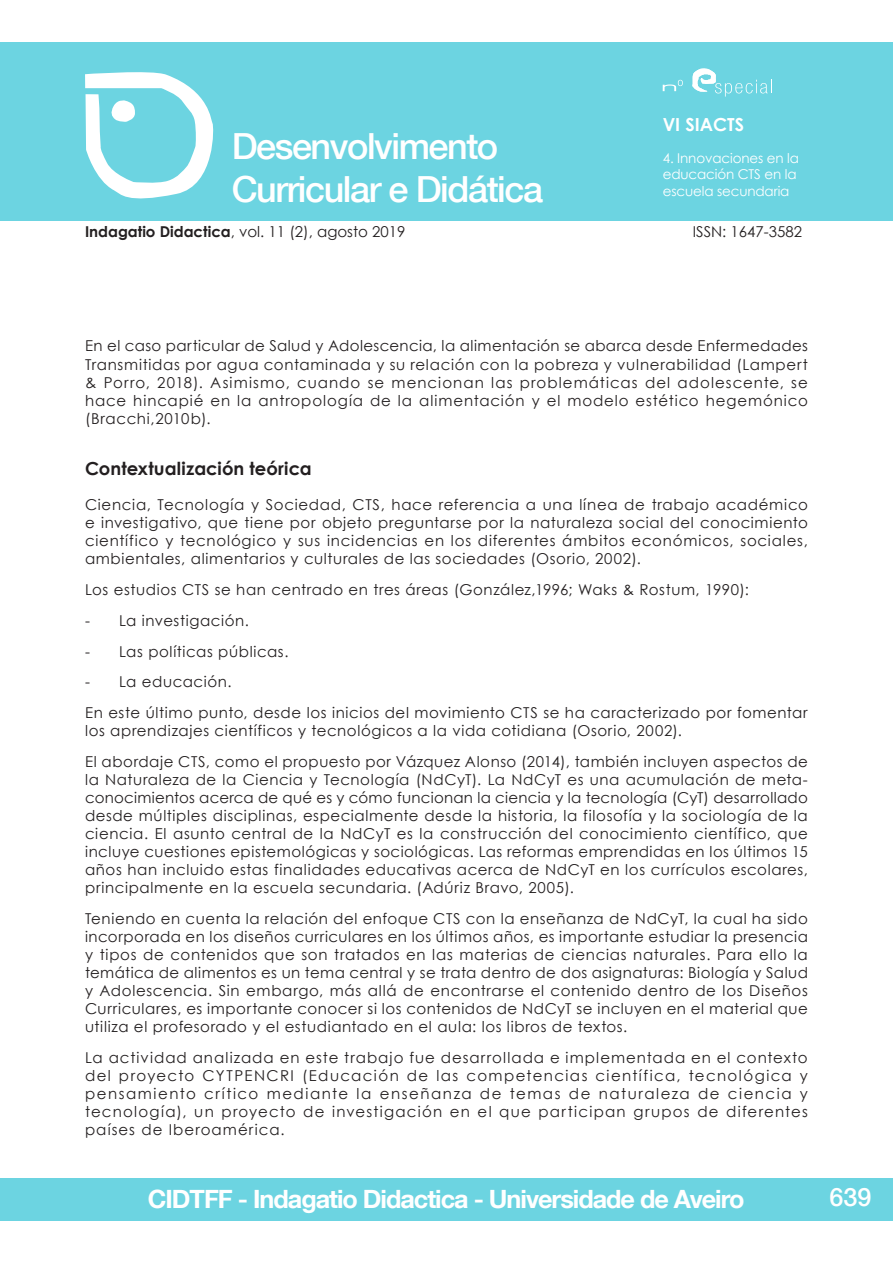
<style>
.page{position:relative;width:893px;height:1263px;background:#fff}
.page>*{position:absolute;margin:0;border:0;box-sizing:border-box;transform-origin:0 0}
.t1{font:500 36px/43.2px "Helvetica Neue LT Com";letter-spacing:-.04em;color:#fff}
.t2{font:700 25.2px "Helvetica Neue LT Com";letter-spacing:-.04em;color:#fff}
.t3{font:500 25.2px "Helvetica Neue LT Com";color:#fff}
.Titulos{font:700 18px "Century Gothic";color:#231f20}
.t4{font:700 18px "Century Gothic";color:#fff}
.paragrafos{font:15px/18px "Century Gothic";letter-spacing:.04em;color:#231f20;text-align:justify}
.paragrafos-2{font:15px "Century Gothic";color:#231f20}
.paragrafo_Bullets{font:15px "Century Gothic";letter-spacing:.04em;color:#231f20}
.t5{font:13.5px/16.2px "Century Gothic";letter-spacing:-.01em;color:#fff}
.s1{font-weight:700}
</style>
<div class="page">
<div style="left:0;top:43px;width:893px;height:178px;background:#6cd4e1"></div>
<svg style="left:692px;top:68px;width:80px;height:29px"></svg>
<svg style="left:663px;top:80px;width:20px;height:11px"></svg>
<div style="left:0;top:1178px;width:893px;height:42px;background:#6cd4e1"></div>
<svg style="left:85px;top:72px;width:129px;height:127px"></svg>
<h1 class="t1" style="left:232px;top:124px;width:313px">Desenvolvimento<br>Curricular e Didática</h1>
<p class="t4" style="left:663px;top:111px;width:83px">VI SIACTS</p>
<p class="t5" style="left:663px;top:150px;width:138px">4. Innovaciones en la educación CTS en la escuela secundaria</p>
<p class="paragrafos-2" style="left:85px;top:221px;width:322px"><span class="s1">Indagatio Didactica</span>, vol. 11 (2), agosto 2019</p>
<p class="paragrafos-2" style="left:693px;top:221px;width:111px">ISSN: 1647-3582</p>
<p class="paragrafos" style="left:85px;top:337px;width:724px">En el caso particular de Salud y Adolescencia, la alimentación se abarca desde Enfermedades Transmitidas por agua contaminada y su relación con la pobreza y vulnerabilidad (Lampert &amp; Porro, 2018). Asimismo, cuando se mencionan las problemáticas del adolescente, se hace hincapié en la antropología de la alimentación y el modelo estético hegemónico (Bracchi,2010b).</p>
<p class="Titulos" style="left:85px;top:455px;width:228px">Contextualización teórica</p>
<p class="paragrafos" style="left:85px;top:495px;width:724px">Ciencia, Tecnología y Sociedad, CTS, hace referencia a una línea de trabajo académico e investigativo, que tiene por objeto preguntarse por la naturaleza social del conocimiento científico y tecnológico y sus incidencias en los diferentes ámbitos económicos, sociales, ambientales, alimentarios y culturales de las sociedades (Osorio, 2002).</p>
<p class="paragrafos" style="left:85px;top:580px;width:665px">Los estudios CTS se han centrado en tres áreas (González,1996; Waks &amp; Rostum, 1990):</p>
<p class="paragrafo_Bullets" style="left:85px;top:610px;width:165px">- La investigación.</p>
<p class="paragrafo_Bullets" style="left:85px;top:641px;width:205px">- Las políticas públicas.</p>
<p class="paragrafo_Bullets" style="left:85px;top:671px;width:148px">- La educación.</p>
<p class="paragrafos" style="left:85px;top:704px;width:724px">En este último punto, desde los inicios del movimiento CTS se ha caracterizado por fomentar los aprendizajes científicos y tecnológicos a la vida cotidiana (Osorio, 2002).</p>
<p class="paragrafos" style="left:85px;top:752px;width:724px">El abordaje CTS, como el propuesto por Vázquez Alonso (2014), también incluyen aspectos de la Naturaleza de la Ciencia y Tecnología (NdCyT). La NdCyT es una acumulación de meta&shy;conocimientos acerca de qué es y cómo funcionan la ciencia y la tecnología (CyT) desarrollado desde múltiples disciplinas, especialmente desde la historia, la filosofía y la sociología de la ciencia. El asunto central de la NdCyT es la construcción del conocimiento científico, que incluye cuestiones epistemológicas y sociológicas. Las reformas emprendidas en los últimos 15 años han incluido estas finalidades educativas acerca de NdCyT en los currículos escolares, principalmente en la escuela secundaria. (Adúriz Bravo, 2005).</p>
<p class="paragrafos" style="left:85px;top:909px;width:724px">Teniendo en cuenta la relación del enfoque CTS con la enseñanza de NdCyT, la cual ha sido incorporada en los diseños curriculares en los últimos años, es importante estudiar la presencia y tipos de contenidos que son tratados en las materias de ciencias naturales. Para ello la temática de alimentos es un tema central y se trata dentro de dos asignaturas: Biología y Salud y Adolescencia. Sin embargo, más allá de encontrarse el contenido dentro de los Diseños Curriculares, es importante conocer si los contenidos de NdCyT se incluyen en el material que utiliza el profesorado y el estudiantado en el aula: los libros de textos.</p>
<p class="paragrafos" style="left:85px;top:1048px;width:724px">La actividad analizada en este trabajo fue desarrollada e implementada en el contexto del proyecto CYTPENCRI (Educación de las competencias científica, tecnológica y pensamiento crítico mediante la enseñanza de temas de naturaleza de ciencia y tecnología), un proyecto de investigación en el que participan grupos de diferentes países de Iberoamérica.</p>
<h2 class="t2" style="left:148px;top:1183px;width:598px">CIDTFF - Indagatio Didactica - Universidade de Aveiro</h2>
<h2 class="t3" style="left:829px;top:1181px;width:44px">639</h2>
</div>
